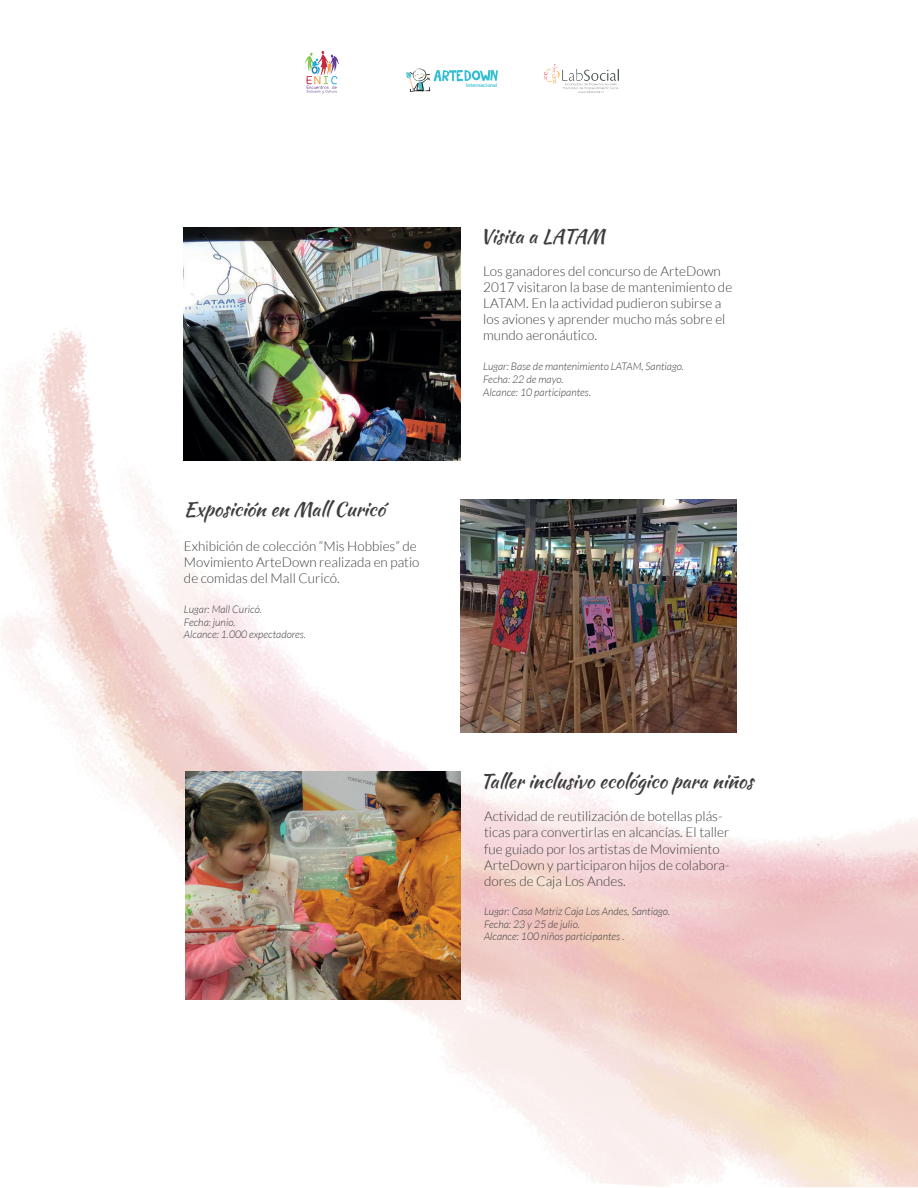
<style>
.page{position:relative;width:918px;height:1188px;background:#fff}
.page>*{position:absolute;margin:0;border:0;box-sizing:border-box;transform-origin:0 0}
.t1{font:19.5px "Kaushan Script";color:#3e3e3f}
.t2{font:300 13.5px/16.2px "Lato";color:#3e3e3f}
.t3{font:italic 300 10.5px/12.6px "Lato";color:#3e3e3f}
.t4{font:700 5.1px "Trebuchet MS";color:#33bed1}
</style>
<div class="page">
<img style="left:1px;top:271px;width:917px;height:916px">
<img style="left:184px;top:227px;width:277px;height:233px">
<img style="left:461px;top:499px;width:276px;height:234px">
<img style="left:185px;top:772px;width:276px;height:227px">
<svg style="left:305px;top:51px;width:34px;height:42px"></svg>
<img style="left:544px;top:64px;width:75px;height:28px">
<svg style="left:406px;top:69px;width:92px;height:23px"></svg>
<p class="t4" style="left:466px;top:82px;width:33px">Internacional</p>
<h1 class="t1" style="left:184px;top:495px;width:203px">Exposición en Mall Curicó</h1>
<p class="t2" style="left:184px;top:538px;width:237px">Exhibición de colección “Mis Hobbies” de<br>Movimiento ArteDown realizada en patio de comidas del Mall Curicó.</p>
<p class="t3" style="left:184px;top:603px;width:124px">Lugar: Mall Curicó.<br>Fecha: junio.<br>Alcance: 1.000 expectadores.</p>
<h1 class="t1" style="left:480px;top:222px;width:126px">Visita a LATAM</h1>
<p class="t2" style="left:483px;top:263px;width:251px">Los ganadores del concurso de ArteDown 2017 visitaron la base de mantenimiento de LATAM. En la actividad pudieron subirse a los aviones y aprender mucho más sobre el mundo aeronáutico.</p>
<p class="t3" style="left:483px;top:361px;width:202px">Lugar: Base de mantenimiento LATAM, Santiago.<br>Fecha: 22 de mayo.<br>Alcance: 10 participantes.</p>
<h1 class="t1" style="left:480px;top:767px;width:274px">Taller inclusivo ecológico para niños</h1>
<p class="t2" style="left:484px;top:808px;width:247px">Actividad de reutilización de botellas plás&shy;ticas para convertirlas en alcancías. El taller fue guiado por los artistas de Movimiento ArteDown y participaron hijos de colabora&shy;dores de Caja Los Andes.</p>
<p class="t3" style="left:484px;top:905px;width:188px">Lugar: Casa Matriz Caja Los Andes, Santiago.<br>Fecha: 23 y 25 de julio.<br>Alcance: 100 niños participantes .</p>
</div>
